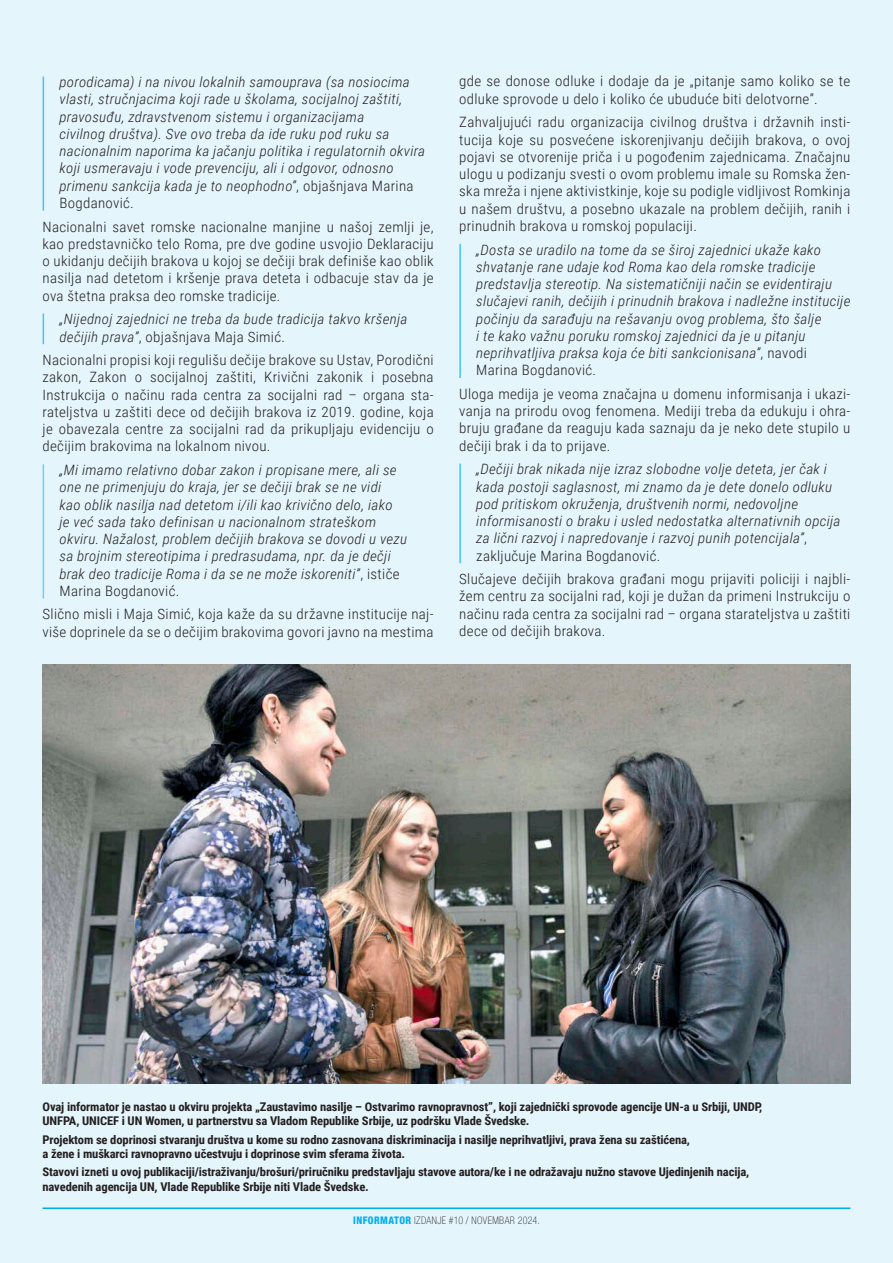
<style>
.page{position:relative;width:893px;height:1263px;background:#e5f5fc}
.page>*{position:absolute;margin:0;border:0;box-sizing:border-box;transform-origin:0 0}
.t1{font:300 14.25px/17.2px "Roboto Condensed";letter-spacing:.02em;color:#231f20;text-align:justify;scale:1.05 1}
.t2{font:italic 300 14.25px/17.2px "Roboto Condensed";letter-spacing:.02em;color:#231f20;scale:1.05 1}
.t3{font:700 12px/14.2px "Roboto Condensed";letter-spacing:-.01em;color:#231f20;scale:1.05 1}
.t4{font:100 condensed 10.5px "Helvetica Neue LT Pro";letter-spacing:.04em;color:#231f20;scale:.95 1}
.s1{font-style:normal}
.s2{font-weight:800;color:#00aeef}
</style>
<div class="page">
<hr style="left:43px;top:1207px;width:807px;height:2px;background:#00aeef">
<hr style="left:43px;top:77px;width:1px;height:134px;background:#40c7f4">
<hr style="left:43px;top:314px;width:1px;height:30px;background:#40c7f4">
<hr style="left:43px;top:464px;width:1px;height:134px;background:#6bcff6">
<hr style="left:459px;top:244px;width:2px;height:134px;background:#40c7f4">
<hr style="left:459px;top:464px;width:2px;height:99px;background:#40c7f4">
<img style="left:43px;top:664px;width:807px;height:419px">
<p class="t2" style="left:60px;top:73px;width:350px">porodicama) i na nivou lokalnih samouprava (sa nosiocima vlasti, stručnjacima koji rade u školama, socijalnoj zaštiti, pravosuđu, zdravstvenom sistemu i organizacijama<br>civilnog društva). Sve ovo treba da ide ruku pod ruku sa nacionalnim naporima ka jačanju politika i regulatornih okvira koji usmeravaju i vode prevenciju, ali i odgovor, odnosno primenu sankcija kada je to neophodno”<span class="s1">, objašnjava Marina Bogdanović.</span></p>
<p class="t1" style="left:43px;top:217px;width:374px">Nacionalni savet romske nacionalne manjine u našoj zemlji je, kao predstavničko telo Roma, pre dve godine usvojio Deklaraciju o ukidanju dečijih brakova u kojoj se dečiji brak definiše kao oblik nasilja nad detetom i kršenje prava deteta i odbacuje stav da je ova štetna praksa deo romske tradicije.</p>
<p class="t2" style="left:60px;top:310px;width:333px">„Nijednoj zajednici ne treba da bude tradicija takvo kršenja dečijih prava”<span class="s1">, objašnjava Maja Simić.</span></p>
<p class="t1" style="left:43px;top:351px;width:374px">Nacionalni propisi koji regulišu dečije brakove su Ustav, Porodični zakon, Zakon o socijalnoj zaštiti, Krivični zakonik i posebna Instrukcija o načinu rada centra za socijalni rad – organa sta&shy;rateljstva u zaštiti dece od dečijih brakova iz 2019. godine, koja je obavezala centre za socijalni rad da prikupljaju evidenciju o dečijim brakovima na lokalnom nivou.</p>
<p class="t2" style="left:60px;top:461px;width:333px">„Mi imamo relativno dobar zakon i propisane mere, ali se one ne primenjuju do kraja, jer se dečiji brak se ne vidi<br>kao oblik nasilja nad detetom i/ili kao krivično delo, iako<br>je već sada tako definisan u nacionalnom strateškom okviru. Nažalost, problem dečijih brakova se dovodi u vezu sa brojnim stereotipima i predrasudama, npr. da je dečji brak deo tradicije Roma i da se ne može iskoreniti”<span class="s1">, ističe Marina Bogdanović.</span></p>
<p class="t1" style="left:43px;top:605px;width:374px">Slično misli i Maja Simić, koja kaže da su državne institucije naj&shy;više doprinele da se o dečijim brakovima govori javno na mestima</p>
<p class="t1" style="left:459px;top:72px;width:374px">gde se donose odluke i dodaje da je „pitanje samo koliko se te odluke sprovode u delo i koliko će ubuduće biti delotvorne”.</p>
<p class="t1" style="left:459px;top:113px;width:374px">Zahvaljujući radu organizacija civilnog društva i državnih insti&shy;tucija koje su posvećene iskorenjivanju dečijih brakova, o ovoj pojavi se otvorenije priča i u pogođenim zajednicama. Značajnu ulogu u podizanju svesti o ovom problemu imale su Romska žen&shy;ska mreža i njene aktivistkinje, koje su podigle vidljivost Romkinja u našem društvu, a posebno ukazale na problem dečijih, ranih i prinudnih brakova u romskoj populaciji.</p>
<p class="t2" style="left:476px;top:240px;width:358px">„Dosta se uradilo na tome da se široj zajednici ukaže kako shvatanje rane udaje kod Roma kao dela romske tradicije predstavlja stereotip. Na sistematičniji način se evidentiraju slučajevi ranih, dečijih i prinudnih brakova i nadležne institucije počinju da sarađuju na rešavanju ovog problema, što šalje<br>i te kako važnu poruku romskoj zajednici da je u pitanju neprihvatljiva praksa koja će biti sankcionisana”<span class="s1">, navodi Marina Bogdanović.</span></p>
<p class="t1" style="left:459px;top:385px;width:374px">Uloga medija je veoma značajna u domenu informisanja i ukazi&shy;vanja na prirodu ovog fenomena. Mediji treba da edukuju i ohra&shy;bruju građane da reaguju kada saznaju da je neko dete stupilo u dečiji brak i da to prijave.</p>
<p class="t2" style="left:476px;top:460px;width:348px">„Dečiji brak nikada nije izraz slobodne volje deteta, jer čak i kada postoji saglasnost, mi znamo da je dete donelo odluku pod pritiskom okruženja, društvenih normi, nedovoljne informisanosti o braku i usled nedostatka alternativnih opcija za lični razvoj i napredovanje i razvoj punih potencijala”<span class="s1">, zaključuje Marina Bogdanović.</span></p>
<p class="t1" style="left:459px;top:570px;width:374px">Slučajeve dečijih brakova građani mogu prijaviti policiji i najbli&shy;žem centru za socijalni rad, koji je dužan da primeni Instrukciju o načinu rada centra za socijalni rad – organa starateljstva u zaštiti dece od dečijih brakova.</p>
<p class="t3" style="left:43px;top:1099px;width:687px">Ovaj informator je nastao u okviru projekta „Zaustavimo nasilje – Ostvarimo ravnopravnost”, koji zajednički sprovode agencije UN-a u Srbiji, UNDP,<br>UNFPA, UNICEF i UN Women, u partnerstvu sa Vladom Republike Srbije, uz podršku Vlade Švedske.</p>
<p class="t3" style="left:43px;top:1132px;width:618px">Projektom se doprinosi stvaranju društva u kome su rodno zasnovana diskriminacija i nasilje neprihvatljivi, prava žena su zaštićena, a žene i muškarci ravnopravno učestvuju i doprinose svim sferama života.</p>
<p class="t3" style="left:43px;top:1164px;width:675px">Stavovi izneti u ovoj publikaciji/istraživanju/brošuri/priručniku predstavljaju stavove autora/ke i ne odražavaju nužno stavove Ujedinjenih nacija, navedenih agencija UN, Vlade Republike Srbije niti Vlade Švedske.</p>
<p class="t4" style="left:353px;top:1214px;width:198px"><span class="s2">INFORMATOR</span> IZDANJE #10 / NOVEMBAR 2024.</p>
</div>
